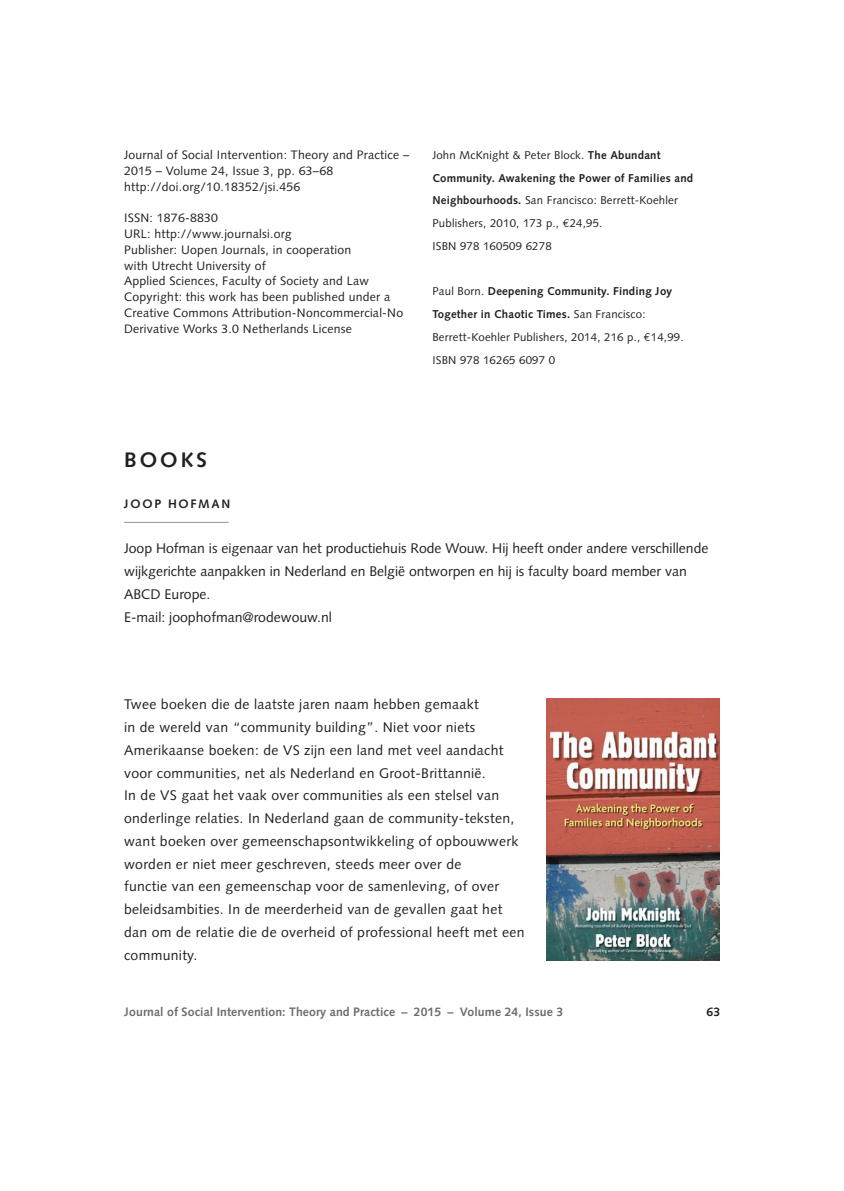
<style>
.page{position:relative;width:844px;height:1191px;background:#fff}
.page>*{position:absolute;margin:0;border:0;box-sizing:border-box;transform-origin:0 0}
.t1{font:700 21px "Syntax";letter-spacing:.14em;color:#231f20}
.t2{font:14px/22.8px "Syntax";letter-spacing:.02em;color:#231f20}
.t3{font:14px/22.8px "Syntax";color:#231f20}
.t4{font:12.25px/15.8px "Syntax";letter-spacing:.02em;color:#231f20}
.t5{font:700 12.25px "Syntax";letter-spacing:.005em;color:#6c6d70}
.t6{font:700 12.25px "Syntax";letter-spacing:.14em;color:#231f20}
.t7{font:11.38px/22.8px "Syntax";letter-spacing:.02em;color:#231f20}
.s1{font-weight:700}
.s2{font-family:"Euro Mono"}
</style>
<div class="page">
<hr style="left:124px;top:522px;width:104px;height:1px;background:#939598">
<img style="left:546px;top:699px;width:173px;height:262px">
<p class="t4" style="left:124px;top:147px;width:287px">Journal of Social Intervention: Theory and Practice –<br>2015 – Volume 24, Issue 3, pp. 63–68 http://doi.org/10.18352/jsi.456</p>
<p class="t4" style="left:124px;top:210px;width:280px">ISSN: 1876-8830<br>URL: http://www.journalsi.org<br>Publisher: Uopen Journals, in cooperation<br>with Utrecht University of<br>Applied Sciences, Faculty of Society and Law Copyright: this work has been published under a Creative Commons Attribution-Noncommercial-No Derivative Works 3.0 Netherlands License</p>
<p class="t7" style="left:432px;top:143px;width:262px">John McKnight &amp; Peter Block. <span class="s1">The Abundant Community. Awakening the Power of Families and Neighbourhoods.</span> San Francisco: Berrett-Koehler Publishers, 2010, 173 p., <span class="s2">€</span>24,95.<br>ISBN 978 160509 6278</p>
<p class="t7" style="left:432px;top:280px;width:253px">Paul Born. <span class="s1">Deepening Community. Finding Joy Together in Chaotic Times.</span> San Francisco:<br>Berrett-Koehler Publishers, 2014, 216 p., <span class="s2">€</span>14,99.<br>ISBN 978 16265 6097 0</p>
<h1 class="t1" style="left:124px;top:448px;width:83px">Books</h1>
<p class="t6" style="left:124px;top:497px;width:98px">Joop Hofman</p>
<p class="t3" style="left:124px;top:537px;width:585px">Joop Hofman is eigenaar van het productiehuis Rode Wouw. Hij heeft onder andere verschillende wijkgerichte aanpakken in Nederland en België ontworpen en hij is faculty board member van ABCD Europe.<br>E-mail: joophofman@rodewouw.nl</p>
<p class="t2" style="left:124px;top:693px;width:402px">Twee boeken die de laatste jaren naam hebben gemaakt<br>in de wereld van “community building”. Niet voor niets Amerikaanse boeken: de VS zijn een land met veel aandacht voor communities, net als Nederland en Groot-Brittannië.<br>In de VS gaat het vaak over communities als een stelsel van onderlinge relaties. In Nederland gaan de community-teksten, want boeken over gemeenschapsontwikkeling of opbouwwerk worden er niet meer geschreven, steeds meer over de<br>functie van een gemeenschap voor de samenleving, of over beleidsambities. In de meerderheid van de gevallen gaat het dan om de relatie die de overheid of professional heeft met een community.</p>
<p class="t5" style="left:124px;top:1004px;width:440px">Journal of Social Intervention: Theory and Practice – 2015 – Volume 24, Issue 3</p>
<p class="t6" style="left:706px;top:1004px;width:15px">63</p>
</div>
